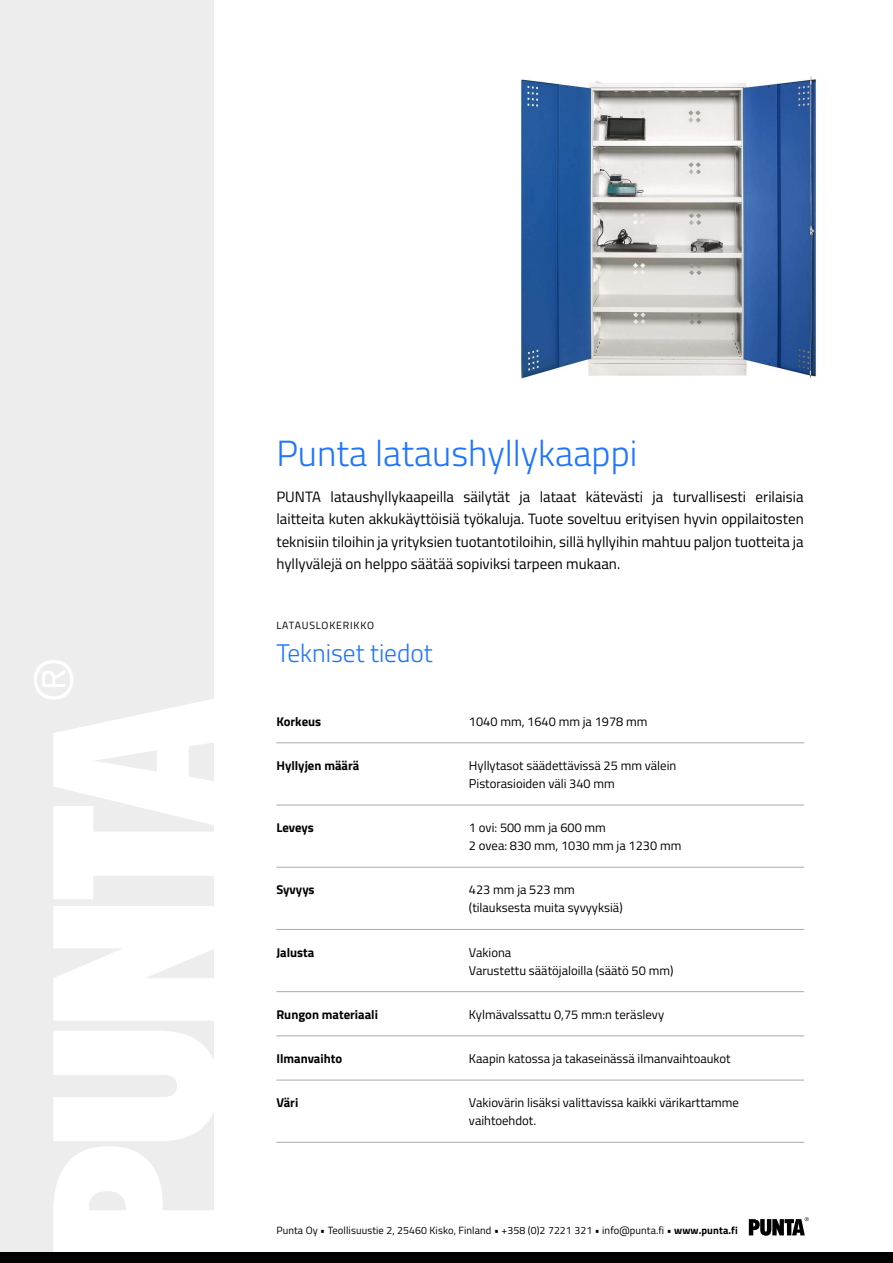
<style>
.page{position:relative;width:893px;height:1263px;background:#fff}
.page>*{position:absolute;margin:0;border:0;box-sizing:border-box;transform-origin:0 0}
.t1{font:300 36.45px "Titillium Web";color:#1f75ff}
.t2{font:300 25.5px "Titillium Web";color:#1f75ff}
.t3{font:15px/22.5px "Titillium Web";color:#000;text-align:justify}
.t4{font:12.75px/18px "Titillium Web";color:#000}
.t5{font:700 12.75px "Titillium Web";color:#000}
.t6{font:10.5px "Titillium Web";letter-spacing:.01em;color:#000}
.t7{font:10.5px "Titillium Web";letter-spacing:.08em;color:#000}
.s1{font-weight:700}
</style>
<div class="page">
<div style="left:0;top:0;width:214px;height:1263px;background:#ededee"></div>
<svg style="left:53px;top:906px;width:161px;height:346px"></svg>
<svg style="left:34px;top:660px;width:180px;height:239px"></svg>
<svg style="left:749px;top:1217px;width:60px;height:19px"></svg>
<div style="left:0;top:1252px;width:893px;height:11px;background:#000"></div>
<hr style="left:276px;top:742px;width:193px;height:1px;background:#a7a9ac">
<hr style="left:469px;top:742px;width:335px;height:1px;background:#a7a9ac">
<hr style="left:276px;top:805px;width:193px;height:1px;background:#a7a9ac">
<hr style="left:469px;top:805px;width:335px;height:1px;background:#a7a9ac">
<hr style="left:276px;top:929px;width:193px;height:1px;background:#a7a9ac">
<hr style="left:469px;top:929px;width:335px;height:1px;background:#a7a9ac">
<hr style="left:276px;top:991px;width:193px;height:1px;background:#a7a9ac">
<hr style="left:469px;top:991px;width:335px;height:1px;background:#a7a9ac">
<hr style="left:276px;top:1035px;width:193px;height:1px;background:#a7a9ac">
<hr style="left:469px;top:1035px;width:335px;height:1px;background:#a7a9ac">
<hr style="left:276px;top:1080px;width:193px;height:1px;background:#a7a9ac">
<hr style="left:469px;top:1080px;width:335px;height:1px;background:#a7a9ac">
<hr style="left:276px;top:1142px;width:193px;height:1px;background:#a7a9ac">
<hr style="left:469px;top:1142px;width:335px;height:1px;background:#a7a9ac">
<hr style="left:276px;top:867px;width:193px;height:1px;background:#a7a9ac">
<hr style="left:469px;top:867px;width:335px;height:1px;background:#a7a9ac">
<img style="left:521px;top:76px;width:295px;height:303px">
<h1 class="t1" style="left:276px;top:426px;width:362px">Punta lataushyllykaappi</h1>
<p class="t3" style="left:276px;top:485px;width:529px">PUNTA lataushyllykaapeilla säilytät ja lataat kätevästi ja turvallisesti erilaisia laitteita kuten akkukäyttöisiä työkaluja. Tuote soveltuu erityisen hyvin oppilaitosten teknisiin tiloihin ja yrityksien tuotantotiloihin, sillä hyllyihin mahtuu paljon tuotteita ja hyllyvälejä on helppo säätää sopiviksi tarpeen mukaan.</p>
<p class="t7" style="left:276px;top:618px;width:99px">LATAUSLOKERIKKO</p>
<h2 class="t2" style="left:276px;top:634px;width:158px">Tekniset tiedot</h2>
<p class="t5" style="left:276px;top:711px;width:46px">Korkeus</p>
<p class="t4" style="left:469px;top:712px;width:180px">1040 mm, 1640 mm ja 1978 mm</p>
<p class="t5" style="left:276px;top:756px;width:84px">Hyllyjen määrä</p>
<p class="t4" style="left:469px;top:756px;width:209px">Hyllytasot säädettävissä 25 mm välein<br>Pistorasioiden väli 340 mm</p>
<p class="t5" style="left:276px;top:818px;width:39px">Leveys</p>
<p class="t4" style="left:469px;top:818px;width:214px">1 ovi: 500 mm ja 600 mm<br>2 ovea: 830 mm, 1030 mm ja 1230 mm</p>
<p class="t5" style="left:276px;top:880px;width:40px">Syvyys</p>
<p class="t4" style="left:469px;top:880px;width:155px">423 mm ja 523 mm (tilauksesta muita syvyyksiä)</p>
<p class="t5" style="left:276px;top:942px;width:40px">Jalusta</p>
<p class="t4" style="left:469px;top:942px;width:206px">Vakiona<br>Varustettu säätöjaloilla (säätö 50 mm)</p>
<p class="t5" style="left:276px;top:1005px;width:103px">Rungon materiaali</p>
<p class="t4" style="left:469px;top:1005px;width:197px">Kylmävalssattu 0,75 mm:n teräslevy</p>
<p class="t5" style="left:276px;top:1049px;width:67px">Ilmanvaihto</p>
<p class="t4" style="left:469px;top:1049px;width:263px">Kaapin katossa ja takaseinässä ilmanvaihtoaukot</p>
<p class="t5" style="left:276px;top:1093px;width:23px">Väri</p>
<p class="t4" style="left:469px;top:1093px;width:271px">Vakiovärin lisäksi valittavissa kaikki värikarttamme vaihtoehdot.</p>
<p class="t6" style="left:276px;top:1222px;width:463px">Punta Oy • Teollisuustie 2, 25460 Kisko, Finland • +358 (0)2 7221 321 • info@punta.fi • <span class="s1">www.punta.fi</span></p>
</div>
